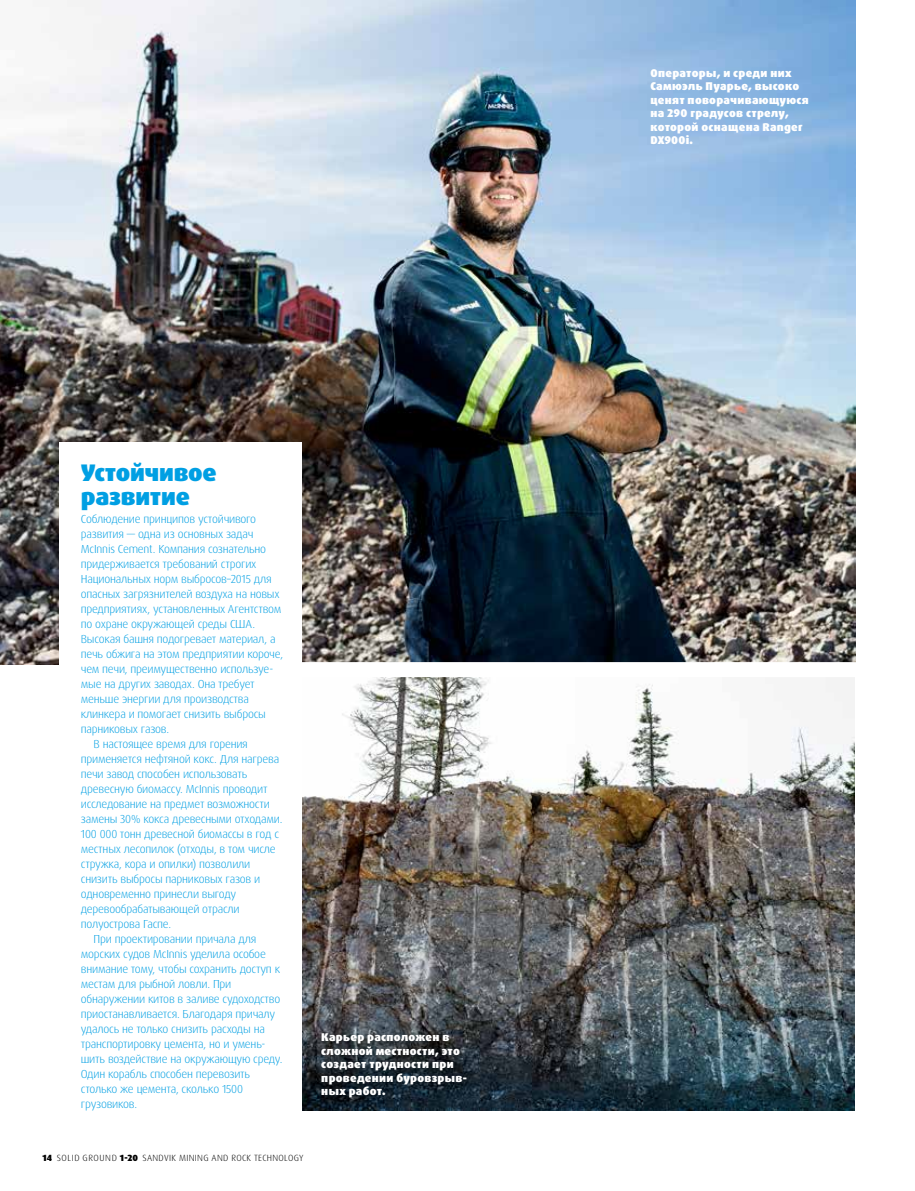
<style>
.page{position:relative;width:915px;height:1191px;background:#fff}
.page>*{position:absolute;margin:0;border:0;box-sizing:border-box;transform-origin:0 0}
.t1{font:900 24px/24px "Dax Pro";letter-spacing:-.01em;color:#009fe3}
.t2{font:300 11.7px "Dax Pro";letter-spacing:-.02em;color:#009fe3}
.t3{font:900 11.25px/13.5px "Dax Pro";letter-spacing:.025em;color:#fff}
.t4{font:300 9px "Dax Pro";letter-spacing:.035em;color:#000}
.s1{font-weight:900}
</style>
<div class="page">
<img style="left:0;top:0;width:855px;height:664px">
<img style="left:302px;top:677px;width:552px;height:433px">
<div style="left:296px;top:662px;width:580px;height:15px;background:#fff"></div>
<div style="left:60px;top:442px;width:242px;height:681px;background:#fff"></div>
<div style="left:316px;top:1028px;width:161px;height:80px;background:#000;opacity:.75"></div>
<h1 class="t1" style="left:81px;top:461px;width:137px">Устойчивое развитие</h1>
<p class="t2" style="left:81px;top:511px;width:177px">Соблюдение принципов устойчивого</p>
<p class="t2" style="left:81px;top:526px;width:174px">развития — одна из основных задач</p>
<p class="t2" style="left:81px;top:541px;width:187px">McInnis Cement. Компания сознательно</p>
<p class="t2" style="left:81px;top:556px;width:177px">придерживается требований строгих</p>
<p class="t2" style="left:81px;top:571px;width:192px">Национальных норм выбросов–2015 для</p>
<p class="t2" style="left:81px;top:586px;width:200px">опасных загрязнителей воздуха на новых</p>
<p class="t2" style="left:81px;top:601px;width:202px">предприятиях, установленных Агентством</p>
<p class="t2" style="left:81px;top:616px;width:176px">по охране окружающей среды США.</p>
<p class="t2" style="left:81px;top:631px;width:196px">Высокая башня подогревает материал, а</p>
<p class="t2" style="left:81px;top:646px;width:204px">печь обжига на этом предприятии короче,</p>
<p class="t2" style="left:81px;top:661px;width:194px">чем печи, преимущественно используе-</p>
<p class="t2" style="left:81px;top:676px;width:175px">мые на других заводах. Она требует</p>
<p class="t2" style="left:81px;top:691px;width:170px">меньше энергии для производства</p>
<p class="t2" style="left:81px;top:706px;width:186px">клинкера и помогает снизить выбросы</p>
<p class="t2" style="left:81px;top:721px;width:90px">парниковых газов.</p>
<p class="t2" style="left:94px;top:736px;width:156px">В настоящее время для горения</p>
<p class="t2" style="left:81px;top:751px;width:200px">применяется нефтяной кокс. Для нагрева</p>
<p class="t2" style="left:81px;top:766px;width:168px">печи завод способен использовать</p>
<p class="t2" style="left:81px;top:781px;width:188px">древесную биомассу. McInnis проводит</p>
<p class="t2" style="left:81px;top:796px;width:190px">исследование на предмет возможности</p>
<p class="t2" style="left:81px;top:811px;width:203px">замены 30% кокса древесными отходами.</p>
<p class="t2" style="left:81px;top:826px;width:200px">100 000 тонн древесной биомассы в год с</p>
<p class="t2" style="left:81px;top:841px;width:196px">местных лесопилок (отходы, в том числе</p>
<p class="t2" style="left:81px;top:856px;width:171px">стружка, кора и опилки) позволили</p>
<p class="t2" style="left:81px;top:871px;width:181px">снизить выбросы парниковых газов и</p>
<p class="t2" style="left:81px;top:886px;width:157px">одновременно принесли выгоду</p>
<p class="t2" style="left:81px;top:901px;width:160px">деревообрабатывающей отрасли</p>
<p class="t2" style="left:81px;top:916px;width:92px">полуострова Гаспе.</p>
<p class="t2" style="left:94px;top:931px;width:164px">При проектировании причала для</p>
<p class="t2" style="left:81px;top:946px;width:186px">морских судов McInnis уделила особое</p>
<p class="t2" style="left:81px;top:961px;width:201px">внимание тому, чтобы сохранить доступ к</p>
<p class="t2" style="left:81px;top:976px;width:152px">местам для рыбной ловли. При</p>
<p class="t2" style="left:81px;top:991px;width:201px">обнаружении китов в заливе судоходство</p>
<p class="t2" style="left:81px;top:1006px;width:196px">приостанавливается. Благодаря причалу</p>
<p class="t2" style="left:81px;top:1021px;width:185px">удалось не только снизить расходы на</p>
<p class="t2" style="left:81px;top:1036px;width:186px">транспортировку цемента, но и умень-</p>
<p class="t2" style="left:81px;top:1051px;width:203px">шить воздействие на окружающую среду.</p>
<p class="t2" style="left:81px;top:1066px;width:171px">Один корабль способен перевозить</p>
<p class="t2" style="left:81px;top:1081px;width:164px">столько же цемента, сколько 1500</p>
<p class="t2" style="left:81px;top:1096px;width:58px">грузовиков.</p>
<p class="t4" style="left:43px;top:1152px;width:262px"><span class="s1">14</span> SOLID GROUND <span class="s1">1-20</span> SANDVIK MINING AND ROCK TECHNOLOGY</p>
<p class="t3" style="left:321px;top:1031px;width:147px">Карьер расположен в сложной местности, это создает трудности при проведении буровзрыв&shy;ных работ.</p>
<p class="t3" style="left:650px;top:66px;width:160px">Операторы, и среди них<br>Самюэль Пуарье, высоко ценят поворачивающуюся на 290 градусов стрелу, которой оснащена Ranger<br>DX900i.</p>
</div>
